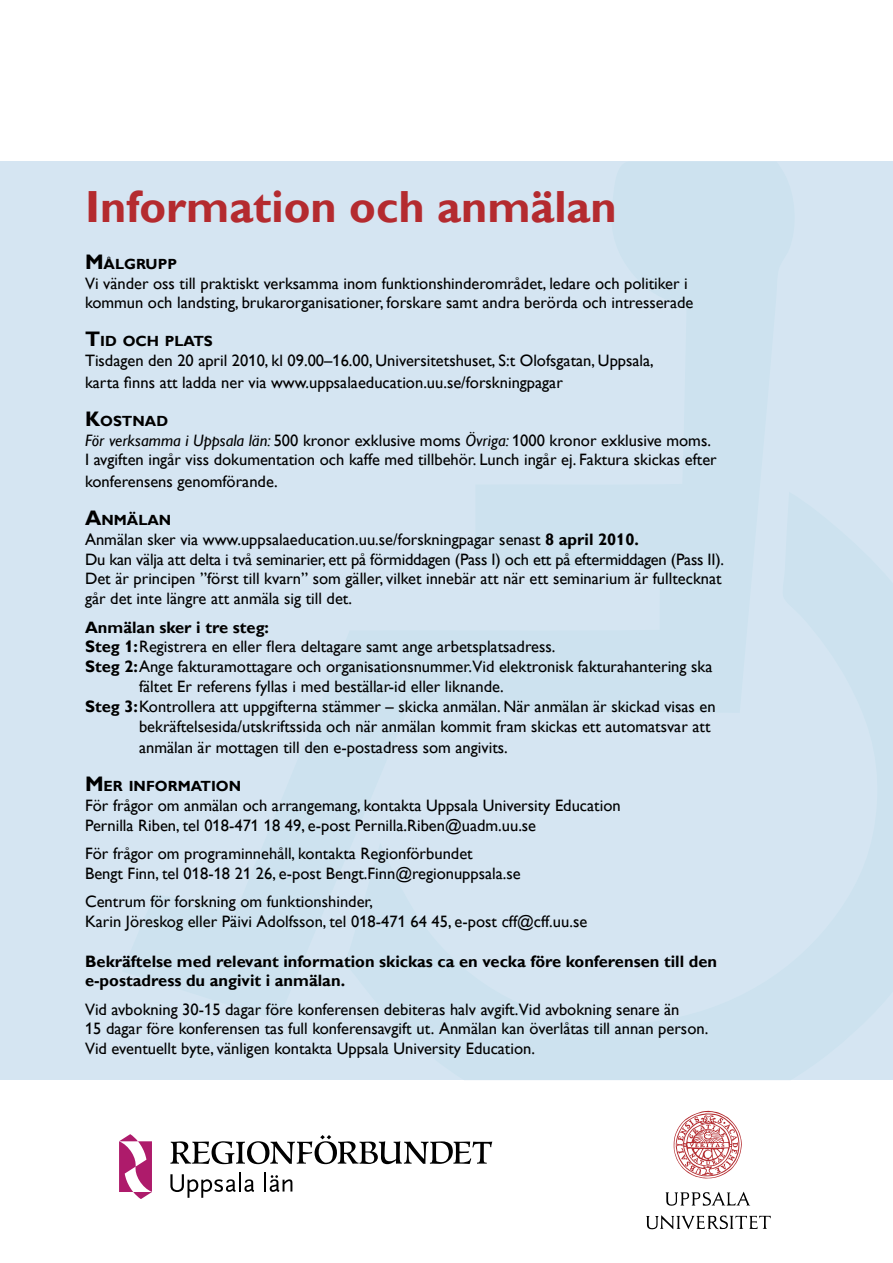
<style>
.page{position:relative;width:893px;height:1263px;background:#fff}
.page>*{position:absolute;margin:0;border:0;box-sizing:border-box;transform-origin:0 0}
.t1{font:700 45px "Gill Alt One";color:#b42b2f}
.t2{font:16.5px/19.8px "Gill Alt One";color:#000}
.t3{font:700 16.5px/19.8px "Gill Alt One";color:#000}
.t4{font:700 14.7px "Gill Alt One";color:#000}
.s1{font-size:21px}
.s2{font-style:italic}
.s3{font-weight:700}
</style>
<div class="page">
<div style="left:0;top:162px;width:893px;height:918px;background:#d5e5f2"></div>
<svg style="left:170px;top:1135px;width:322px;height:29px"></svg>
<svg style="left:119px;top:1134px;width:33px;height:65px"></svg>
<svg style="left:170px;top:1172px;width:84px;height:26px"></svg>
<svg style="left:264px;top:1172px;width:28px;height:20px"></svg>
<svg style="left:665px;top:1192px;width:85px;height:14px"></svg>
<svg style="left:646px;top:1215px;width:125px;height:14px"></svg>
<svg style="left:674px;top:1111px;width:68px;height:67px"></svg>
<h1 class="t1" style="left:85px;top:181px;width:533px">Information och anmälan</h1>
<p class="t4" style="left:85px;top:255px;width:93px"><span class="s1">M</span>ÅLGRUPP</p>
<p class="t2" style="left:85px;top:273px;width:610px">Vi vänder oss till praktiskt verksamma inom funktionshinderområdet, ledare och politiker i kommun och landsting, brukarorganisationer, forskare samt andra berörda och intresserade</p>
<p class="t4" style="left:85px;top:333px;width:129px"><span class="s1">T</span>ID OCH PLATS</p>
<p class="t2" style="left:85px;top:350px;width:570px;line-height:21.6px">Tisdagen den 20 april 2010, kl 09.00–16.00, Universitetshuset, S:t Olofsgatan, Uppsala, karta finns att ladda ner via www.uppsalaeducation.uu.se/forskningpagar</p>
<p class="t4" style="left:85px;top:412px;width:85px"><span class="s1">K</span>OSTNAD</p>
<p class="t2" style="left:85px;top:430px;width:633px"><span class="s2">För verksamma i Uppsala län:</span> 500 kronor exklusive moms <span class="s2">Övriga:</span> 1000 kronor exklusive moms.<br>I avgiften ingår viss dokumentation och kaffe med tillbehör. Lunch ingår ej. Faktura skickas efter</p>
<p class="t2" style="left:85px;top:471px;width:194px">konferensens genomförande.</p>
<p class="t4" style="left:85px;top:511px;width:88px"><span class="s1">A</span>NMÄLAN</p>
<p class="t2" style="left:85px;top:529px;width:640px">Anmälan sker via www.uppsalaeducation.uu.se/forskningpagar senast <span class="s3">8 april 2010.<br></span>Du kan välja att delta i två seminarier, ett på förmiddagen (Pass I) och ett på eftermiddagen (Pass II).<br>Det är principen ”först till kvarn” som gäller, vilket innebär att när ett seminarium är fulltecknat går det inte längre att anmäla sig till det.</p>
<p class="t3" style="left:85px;top:617px;width:186px">Anmälan sker i tre steg:</p>
<p class="t2" style="left:85px;top:637px;width:472px"><span class="s3">Steg 1:</span>Registrera en eller flera deltagare samt ange arbetsplatsadress.</p>
<p class="t2" style="left:85px;top:656px;width:629px"><span class="s3">Steg 2:</span>Ange fakturamottagare och organisationsnummer.Vid elektronisk fakturahantering ska</p>
<p class="t2" style="left:139px;top:676px;width:366px">fältet Er referens fyllas i med beställar-id eller liknande.</p>
<p class="t2" style="left:85px;top:696px;width:632px"><span class="s3">Steg 3:</span>Kontrollera att uppgifterna stämmer – skicka anmälan. När anmälan är skickad visas en</p>
<p class="t2" style="left:139px;top:716px;width:573px">bekräftelsesida/utskriftssida och när anmälan kommit fram skickas ett automatsvar att</p>
<p class="t2" style="left:139px;top:737px;width:370px">anmälan är mottagen till den e-postadress som angivits.</p>
<p class="t4" style="left:85px;top:778px;width:158px"><span class="s1">M</span> ER INFORMATION</p>
<p class="t2" style="left:85px;top:795px;width:537px">För frågor om anmälan och arrangemang, kontakta Uppsala University Education<br>Pernilla Riben, tel 018-471 18 49, e-post Pernilla.Riben@uadm.uu.se</p>
<p class="t2" style="left:85px;top:843px;width:437px">För frågor om programinnehåll, kontakta Regionförbundet<br>Bengt Finn, tel 018-18 21 26, e-post Bengt.Finn@regionuppsala.se</p>
<p class="t2" style="left:85px;top:891px;width:504px">Centrum för forskning om funktionshinder,<br>Karin Jöreskog eller Päivi Adolfsson, tel 018-471 64 45, e-post cff@cff.uu.se</p>
<p class="t3" style="left:85px;top:951px;width:633px">Bekräftelse med relevant information skickas ca en vecka före konferensen till den e-postadress du angivit i anmälan.</p>
<p class="t2" style="left:85px;top:999px;width:625px">Vid avbokning 30-15 dagar före konferensen debiteras halv avgift.Vid avbokning senare än<br>15 dagar före konferensen tas full konferensavgift ut. Anmälan kan överlåtas till annan person.<br>Vid eventuellt byte, vänligen kontakta Uppsala University Education.</p>
</div>
